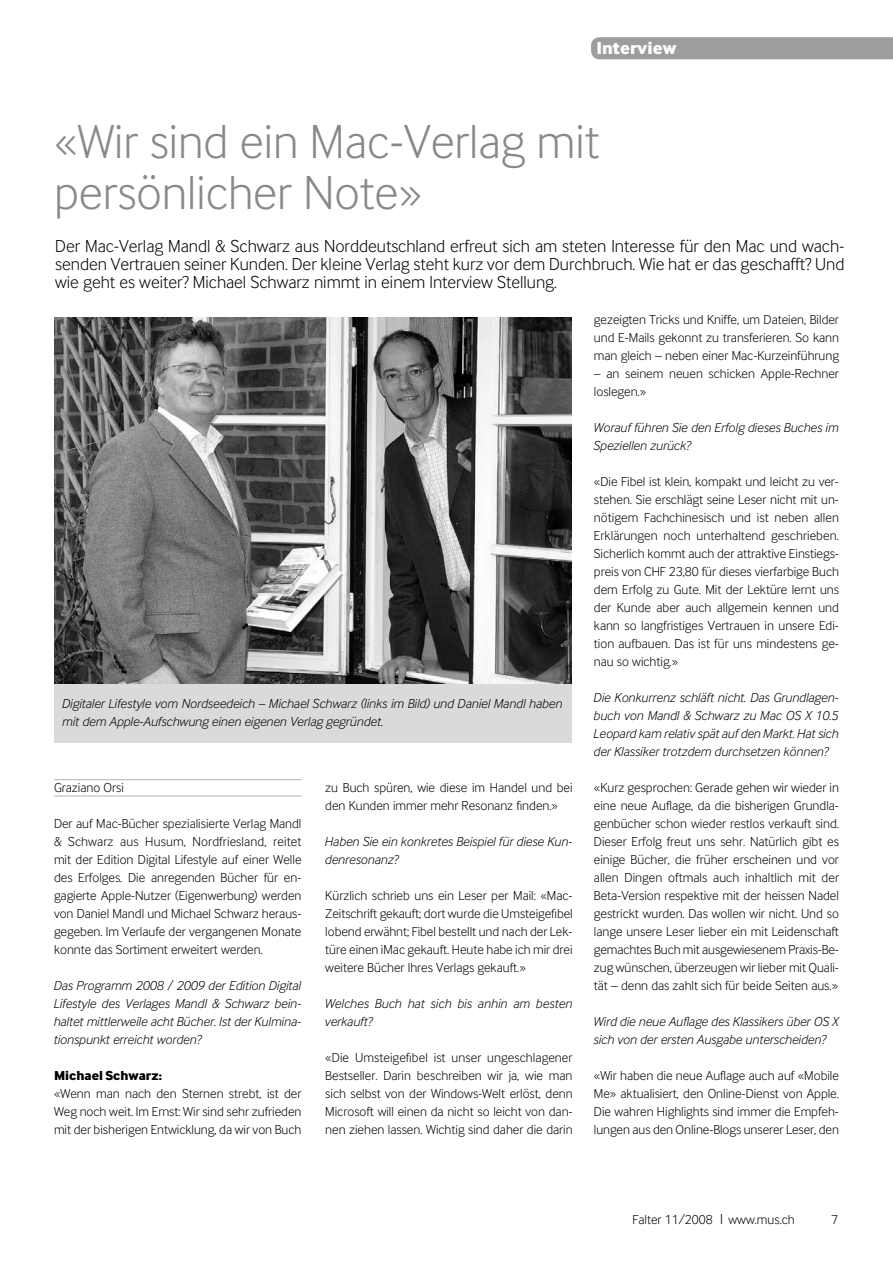
<style>
.page{position:relative;width:893px;height:1263px;background:#fff}
.page>*{position:absolute;margin:0;border:0;box-sizing:border-box;transform-origin:0 0}
.t1{font:49.5px/51px "Inter Face Da Ma Lt";color:#87888a}
.t2{font:18px/18px "Inter Face Da Ma Lt";color:#000;text-align:justify}
.t3{font:700 18px "Inter Face Da Ma Lt";color:#fff}
.t4{font:13.5px/18px "Inter Face Da Ma Lt";color:#000;text-align:justify}
.t5{font:italic 13.5px/18px "Inter Face Da Ma Lt";color:#000}
.t6{font:700 13.5px "Inter Face Da Ma Lt";color:#000}
.s1{font-size:15px}
</style>
<div class="page">
<div style="left:591px;top:37px;width:302px;height:22px;background:#9c9d9f"></div>
<hr style="left:54px;top:796px;width:247px;height:1px;background:#b1b3b4">
<hr style="left:54px;top:779px;width:247px;height:1px;background:#b1b3b4">
<img style="left:54px;top:317px;width:517px;height:368px">
<div style="left:54px;top:685px;width:517px;height:58px;background:#d9dadb"></div>
<h2 class="t3" style="left:596px;top:37px;width:81px">Interview</h2>
<h1 class="t1" style="left:54px;top:116px;width:547px">«Wir sind ein Mac-Verlag mit persönlicher Note»</h1>
<p class="t2" style="left:55px;top:237px;width:791px">Der Mac-Verlag Mandl &amp; Schwarz aus Norddeutschland erfreut sich am steten Interesse für den Mac und wach&shy;senden Vertrauen seiner Kunden. Der kleine Verlag steht kurz vor dem Durchbruch. Wie hat er das geschafft? Und wie geht es weiter? Michael Schwarz nimmt in einem Interview Stellung.</p>
<p class="t5" style="left:63px;top:694px;width:502px">Digitaler Lifestyle vom Nordseedeich – Michael Schwarz (links im Bild) und Daniel Mandl haben mit dem Apple-Aufschwung einen eigenen Verlag gegründet.</p>
<p class="t4" style="left:54px;top:778px;width:71px">Graziano Orsi</p>
<p class="t4" style="left:54px;top:814px;width:249px">Der auf Mac-Bücher spezialisierte Verlag Mandl &amp; Schwarz aus Husum, Nordfriesland, reitet mit der Edition Digital Lifestyle auf einer Welle des Erfolges. Die anregenden Bücher für en&shy;gagierte Apple-Nutzer (Eigenwerbung) werden von Daniel Mandl und Michael Schwarz heraus&shy;gegeben. Im Verlaufe der vergangenen Monate konnte das Sortiment erweitert werden.</p>
<p class="t5" style="left:54px;top:976px;width:249px;text-align:justify">Das Programm 2008 / 2009 der Edition Digital Lifestyle des Verlages Mandl &amp; Schwarz bein&shy;haltet mittlerweile acht Bücher. Ist der Kulmina&shy;tionspunkt erreicht worden?</p>
<p class="t6" style="left:54px;top:1067px;width:109px">Michael Schwarz:</p>
<p class="t4" style="left:54px;top:1084px;width:249px">«Wenn man nach den Sternen strebt, ist der Weg noch weit. Im Ernst: Wir sind sehr zufrieden mit der bisherigen Entwicklung, da wir von Buch</p>
<p class="t4" style="left:325px;top:778px;width:249px">zu Buch spüren, wie diese im Handel und bei den Kunden immer mehr Resonanz finden.»</p>
<p class="t5" style="left:325px;top:832px;width:249px">Haben Sie ein konkretes Beispiel für diese Kun&shy;denresonanz?</p>
<p class="t4" style="left:325px;top:886px;width:249px">Kürzlich schrieb uns ein Leser per Mail: «Mac-Zeitschrift gekauft; dort wurde die Umsteigefibel lobend erwähnt; Fibel bestellt und nach der Lek&shy;türe einen iMac gekauft. Heute habe ich mir drei weitere Bücher Ihres Verlags gekauft.»</p>
<p class="t5" style="left:325px;top:994px;width:249px">Welches Buch hat sich bis anhin am besten verkauft?</p>
<p class="t4" style="left:325px;top:1048px;width:249px">«Die Umsteigefibel ist unser ungeschlagener Bestseller. Darin beschreiben wir ja, wie man sich selbst von der Windows-Welt erlöst, denn Microsoft will einen da nicht so leicht von dan&shy;nen ziehen lassen. Wichtig sind daher die darin</p>
<p class="t4" style="left:594px;top:310px;width:247px">gezeigten Tricks und Kniffe, um Dateien, Bilder und E-Mails gekonnt zu transferieren. So kann man gleich – neben einer Mac-Kurzeinführung</p>
<p class="t4" style="left:594px;top:364px;width:247px">– an seinem neuen schicken Apple-Rechner loslegen.»</p>
<p class="t5" style="left:594px;top:418px;width:247px">Worauf führen Sie den Erfolg dieses Buches im<br>Speziellen zurück?</p>
<p class="t4" style="left:594px;top:472px;width:247px">«Die Fibel ist klein, kompakt und leicht zu ver&shy;stehen. Sie erschlägt seine Leser nicht mit un&shy;nötigem Fachchinesisch und ist neben allen Erklärungen noch unterhaltend geschrieben.<br>Sicherlich kommt auch der attraktive Einstiegs&shy;preis von CHF 23,80 für dieses vierfarbige Buch dem Erfolg zu Gute. Mit der Lektüre lernt uns der Kunde aber auch allgemein kennen und kann so langfristiges Vertrauen in unsere Edi&shy;tion aufbauen. Das ist für uns mindestens ge&shy;nau so wichtig.»</p>
<p class="t5" style="left:594px;top:688px;width:247px;text-align:justify">Die Konkurrenz schläft nicht. Das Grundlagen&shy;buch von Mandl &amp; Schwarz zu Mac OS X 10.5<br>Leopard kam relativ spät auf den Markt. Hat sich der Klassiker trotzdem durchsetzen können?</p>
<p class="t4" style="left:594px;top:778px;width:247px">«Kurz gesprochen: Gerade gehen wir wieder in eine neue Auflage, da die bisherigen Grundla&shy;genbücher schon wieder restlos verkauft sind.<br>Dieser Erfolg freut uns sehr. Natürlich gibt es einige Bücher, die früher erscheinen und vor allen Dingen oftmals auch inhaltlich mit der Beta-Version respektive mit der heissen Nadel gestrickt wurden. Das wollen wir nicht. Und so lange unsere Leser lieber ein mit Leidenschaft gemachtes Buch mit ausgewiesenem Praxis-Be&shy;zug wünschen, überzeugen wir lieber mit Quali&shy;tät – denn das zahlt sich für beide Seiten aus.»</p>
<p class="t5" style="left:594px;top:1012px;width:247px">Wird die neue Auflage des Klassikers über OS X sich von der ersten Ausgabe unterscheiden?</p>
<p class="t4" style="left:594px;top:1066px;width:247px">«Wir haben die neue Auflage auch auf «Mobile Me» aktualisiert, den Online-Dienst von Apple.<br>Die wahren Highlights sind immer die Empfeh&shy;lungen aus den Online-Blogs unserer Leser, den</p>
<p class="t4" style="left:632px;top:1210px;width:164px">Falter 11/2008 <span class="s1">I</span> www.mus.ch</p>
<p class="t4" style="left:831px;top:1210px;width:8px">7</p>
</div>
